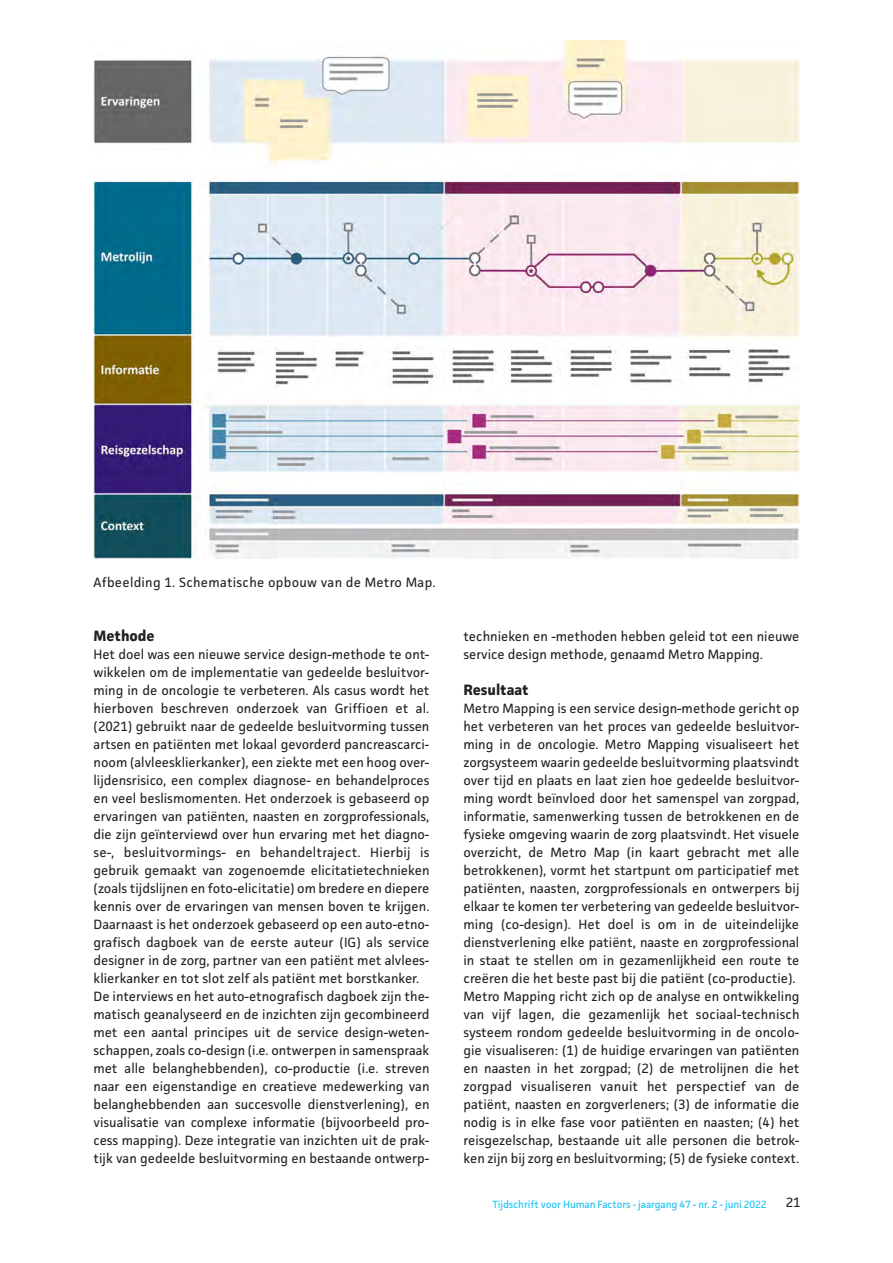
<style>
.page{position:relative;width:893px;height:1263px;background:#fff}
.page>*{position:absolute;margin:0;border:0;box-sizing:border-box;transform-origin:0 0}
.kop1_TvE{font:700 15px "Facit";color:#231f20}
.basistekst_TvE{font:13.5px/18px "Facit";color:#231f20;text-align:justify}
.basistekst_TvE-2{font:13.5px "Facit";letter-spacing:.02em;color:#231f20}
.t1{font:10.5px "Facit";letter-spacing:-.01em;color:#15c0f2}
</style>
<div class="page">
<img style="left:94px;top:40px;width:705px;height:518px">
<p class="basistekst_TvE-2" style="left:94px;top:574px;width:343px">Afbeelding 1. Schematische opbouw van de Metro Map.</p>
<p class="kop1_TvE" style="left:94px;top:626px;width:63px">Methode</p>
<p class="basistekst_TvE" style="left:94px;top:645px;width:338px">Het doel was een nieuwe service design-methode te ont&shy;wikkelen om de implementatie van gedeelde besluitvor&shy;ming in de oncologie te verbeteren. Als casus wordt het hierboven beschreven onderzoek van Griffioen et al. (2021) gebruikt naar de gedeelde besluitvorming tussen artsen en patiënten met lokaal gevorderd pancreascarci&shy;noom (alvleesklierkanker), een ziekte met een hoog over&shy;lijdensrisico, een complex diagnose- en behandelproces en veel beslismomenten. Het onderzoek is gebaseerd op ervaringen van patiënten, naasten en zorgprofessionals, die zijn geïnterviewd over hun ervaring met het diagno&shy;se-, besluitvormings- en behandeltraject. Hierbij is gebruik gemaakt van zogenoemde elicitatietechnieken (zoals tijdslijnen en foto-elicitatie) om bredere en diepere kennis over de ervaringen van mensen boven te krijgen.<br>Daarnaast is het onderzoek gebaseerd op een auto-etno&shy;grafisch dagboek van de eerste auteur (IG) als service designer in de zorg, partner van een patiënt met alvlees&shy;klierkanker en tot slot zelf als patiënt met borstkanker.</p>
<p class="basistekst_TvE" style="left:94px;top:987px;width:337px">De interviews en het auto-etnografisch dagboek zijn the&shy;matisch geanalyseerd en de inzichten zijn gecombineerd met een aantal principes uit de service design-weten&shy;schappen, zoals co-design (i.e. ontwerpen in samenspraak met alle belanghebbenden), co-productie (i.e. streven naar een eigenstandige en creatieve medewerking van belanghebbenden aan succesvolle dienstverlening), en visualisatie van complexe informatie (bijvoorbeeld pro&shy;cess mapping). Deze integratie van inzichten uit de prak&shy;tijk van gedeelde besluitvorming en bestaande ontwerp-</p>
<p class="basistekst_TvE" style="left:463px;top:627px;width:337px">technieken en -methoden hebben geleid tot een nieuwe service design methode, genaamd Metro Mapping.</p>
<p class="kop1_TvE" style="left:463px;top:680px;width:67px">Resultaat</p>
<p class="basistekst_TvE" style="left:463px;top:699px;width:337px">Metro Mapping is een service design-methode gericht op het verbeteren van het proces van gedeelde besluitvor&shy;ming in de oncologie. Metro Mapping visualiseert het zorgsysteem waarin gedeelde besluitvorming plaatsvindt over tijd en plaats en laat zien hoe gedeelde besluitvor&shy;ming wordt beïnvloed door het samenspel van zorgpad, informatie, samenwerking tussen de betrokkenen en de fysieke omgeving waarin de zorg plaatsvindt. Het visuele overzicht, de Metro Map (in kaart gebracht met alle betrokkenen), vormt het startpunt om participatief met patiënten, naasten, zorgprofessionals en ontwerpers bij elkaar te komen ter verbetering van gedeelde besluitvor&shy;ming (co-design). Het doel is om in de uiteindelijke dienstverlening elke patiënt, naaste en zorgprofessional in staat te stellen om in gezamenlijkheid een route te creëren die het beste past bij die patiënt (co-productie).</p>
<p class="basistekst_TvE" style="left:463px;top:987px;width:338px">Metro Mapping richt zich op de analyse en ontwikkeling van vijf lagen, die gezamenlijk het sociaal-technisch systeem rondom gedeelde besluitvorming in de oncolo&shy;gie visualiseren: (1) de huidige ervaringen van patiënten en naasten in het zorgpad; (2) de metrolijnen die het zorgpad visualiseren vanuit het perspectief van de patiënt, naasten en zorgverleners; (3) de informatie die nodig is in elke fase voor patiënten en naasten; (4) het reisgezelschap, bestaande uit alle personen die betrok&shy;ken zijn bij zorg en besluitvorming; (5) de fysieke context.</p>
<p class="t1" style="left:492px;top:1197px;width:276px">Tijdschrift voor Human Factors - jaargang 47 - nr. 2 - juni 2022</p>
<p class="basistekst_TvE" style="left:786px;top:1193px;width:16px">21</p>
</div>
